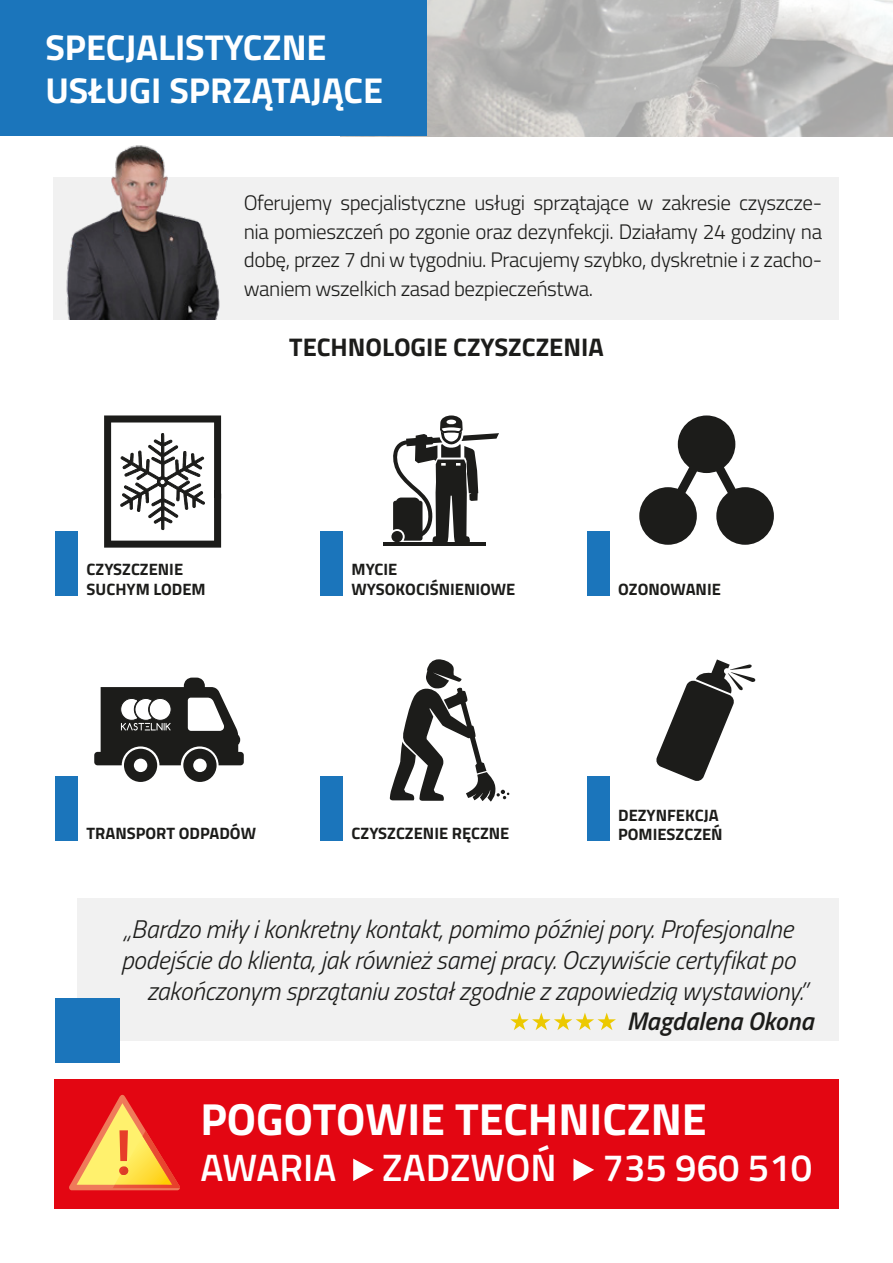
<style>
.page{position:relative;width:893px;height:1263px;background:#fff}
.page>*{position:absolute;margin:0;border:0;box-sizing:border-box;transform-origin:0 0}
.t1{font:700 45px "Titillium";color:#fff}
.t2{font:600 38.25px "Titillium";color:#fff}
.t3{font:700 36px/43.2px "Titillium";color:#fff}
.t4{font:italic 300 25.5px "Titillium";letter-spacing:-.01em;color:#1c1c1a}
.t5{font:700 25.5px "Titillium";color:#1c1c1a}
.t6{font:italic 600 25.5px "Titillium";color:#1c1c1a}
.t7{font:300 21px/28.5px "Titillium";letter-spacing:-.02em;color:#1c1c1a;text-align:justify}
.t8{font:700 16.5px/19.8px "Titillium";color:#1c1c1a}
</style>
<div class="page">
<img style="left:427px;top:0;width:466px;height:136px">
<div style="left:0;top:0;width:427px;height:136px;background:#1b75bb"></div>
<div style="left:54px;top:177px;width:785px;height:143px;background:#f1f1f1"></div>
<div style="left:77px;top:898px;width:762px;height:142px;background:#f1f1f1"></div>
<div style="left:55px;top:998px;width:64px;height:64px;background:#1b75bb"></div>
<div style="left:54px;top:1079px;width:784px;height:130px;background:#e30612"></div>
<div style="left:55px;top:532px;width:22px;height:64px;background:#1b75bb"></div>
<div style="left:55px;top:776px;width:22px;height:64px;background:#1b75bb"></div>
<div style="left:320px;top:532px;width:23px;height:64px;background:#1b75bb"></div>
<div style="left:320px;top:776px;width:23px;height:64px;background:#1b75bb"></div>
<div style="left:587px;top:532px;width:23px;height:64px;background:#1b75bb"></div>
<div style="left:587px;top:776px;width:23px;height:64px;background:#1b75bb"></div>
<svg style="left:353px;top:1158px;width:21px;height:23px"></svg>
<svg style="left:573px;top:1158px;width:21px;height:23px"></svg>
<svg style="left:69px;top:1094px;width:111px;height:96px"></svg>
<svg style="left:510px;top:1013px;width:106px;height:17px"></svg>
<svg style="left:390px;top:659px;width:119px;height:142px"></svg>
<div style="left:639px;top:487px;width:58px;height:58px;background:#1c1c1a;border-radius:50%"></div>
<div style="left:716px;top:487px;width:58px;height:58px;background:#1c1c1a;border-radius:50%"></div>
<div style="left:678px;top:415px;width:57px;height:58px;background:#1c1c1a;border-radius:50%"></div>
<svg style="left:664px;top:442px;width:85px;height:76px"></svg>
<svg style="left:391px;top:415px;width:108px;height:127px"></svg>
<hr style="left:383px;top:542px;width:103px;height:4px;background:#1c1c1a">
<svg style="left:104px;top:415px;width:117px;height:133px"></svg>
<svg style="left:94px;top:678px;width:150px;height:104px"></svg>
<svg style="left:656px;top:659px;width:100px;height:122px"></svg>
<img style="left:66px;top:145px;width:154px;height:175px">
<h3 class="t3" style="left:45px;top:24px;width:339px">SPECJALISTYCZNE<br>USŁUGI SPRZĄTAJĄCE</h3>
<p class="t7" style="left:244px;top:188px;width:580px">Oferujemy specjalistyczne usługi sprzątające w zakresie czyszcze&shy;nia pomieszczeń po zgonie oraz dezynfekcji. Działamy 24 godziny na dobę, przez 7 dni w tygodniu. Pracujemy szybko, dyskretnie i z zacho&shy;waniem wszelkich zasad bezpieczeństwa.</p>
<p class="t8" style="left:87px;top:559px;width:121px">CZYSZCZENIE<br>SUCHYM LODEM</p>
<p class="t5" style="left:289px;top:327px;width:316px">TECHNOLOGIE CZYSZCZENIA</p>
<p class="t8" style="left:352px;top:559px;width:165px">MYCIE<br>WYSOKOCIŚNIENIOWE</p>
<p class="t8" style="left:618px;top:578px;width:104px">OZONOWANIE</p>
<p class="t8" style="left:87px;top:823px;width:171px">TRANSPORT ODPADÓW</p>
<p class="t8" style="left:352px;top:823px;width:159px">CZYSZCZENIE RĘCZNE</p>
<p class="t8" style="left:618px;top:804px;width:106px">DEZYNFEKCJA<br>POMIESZCZEŃ</p>
<p class="t4" style="left:123px;top:911px;width:671px">„Bardzo miły i konkretny kontakt, pomimo później pory. Profesjonalne</p>
<p class="t4" style="left:121px;top:941px;width:676px">podejście do klienta, jak również samej pracy. Oczywiście certyfikat po</p>
<p class="t4" style="left:147px;top:972px;width:662px">zakończonym sprzątaniu został zgodnie z zapowiedzią wystawiony.”</p>
<p class="t6" style="left:627px;top:1002px;width:188px">Magdalena Okona</p>
<p class="t1" style="left:200px;top:1085px;width:508px">POGOTOWIE TECHNICZNE</p>
<p class="t2" style="left:200px;top:1139px;width:613px">AWARIA ZADZWOŃ 735 960 510</p>
</div>
